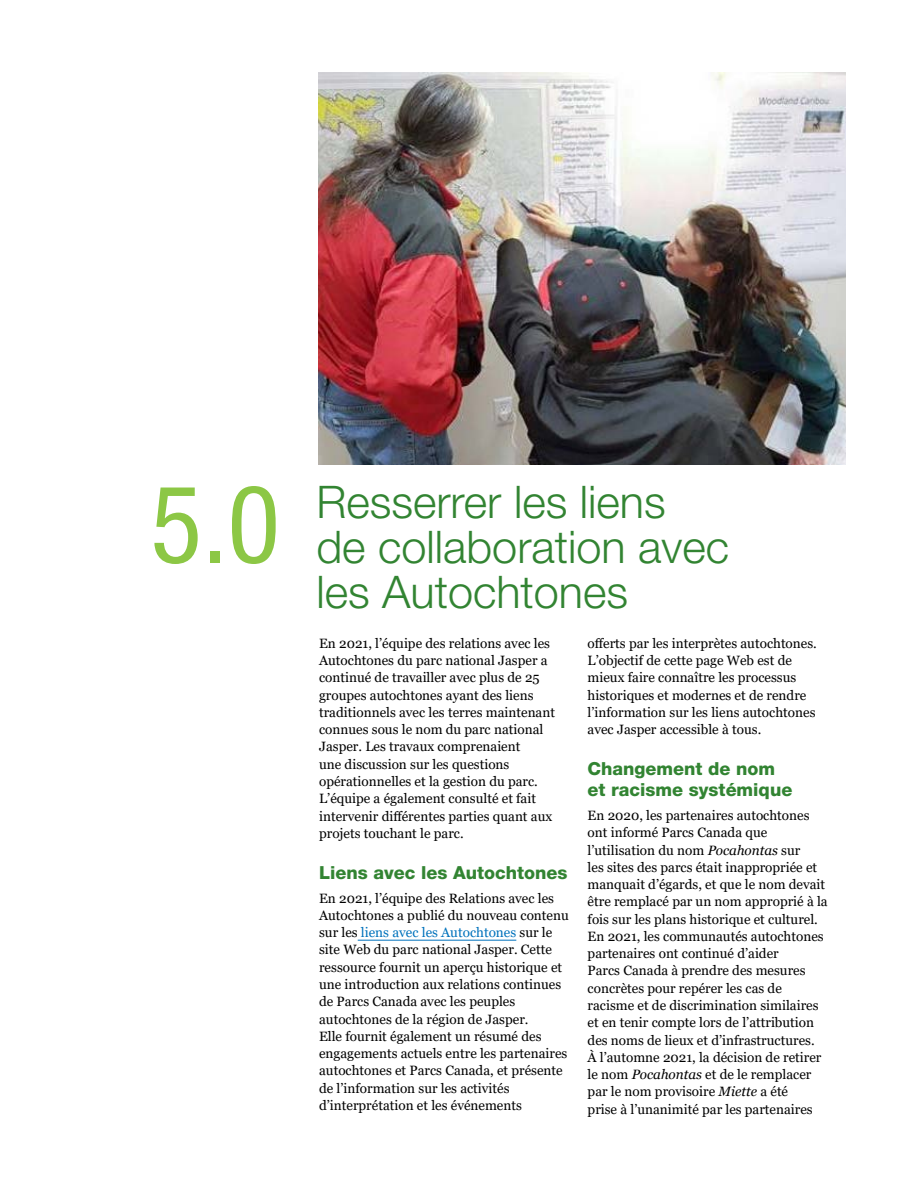
<style>
.page{position:relative;width:918px;height:1188px;background:#fff}
.page>*{position:absolute;margin:0;border:0;box-sizing:border-box;transform-origin:0 0}
.t1{font:condensed 108px "Helvetica Neue LT Std";color:#8cc745}
.t2{font:300 45px/45px "Helvetica Neue LT Std";color:#328432}
.t3{font:800 18px/21px "Helvetica Neue LT Std";color:#328432}
.t4{font:13.5px/17.2px "Georgia";color:#000}
.s1{color:#0072bc}
.s2{font-style:italic}
</style>
<div class="page">
<hr style="left:358px;top:940px;width:158px;height:1px;background:#0072bc">
<img style="left:318px;top:72px;width:528px;height:393px">
<h1 class="t1" style="left:150px;top:462px;width:131px">5.0</h1>
<h2 class="t2" style="left:316px;top:478px;width:414px">Resserrer les liens<br>de collaboration avec les Autochtones</h2>
<p class="t4" style="left:319px;top:635px;width:237px">En 2021, l’équipe des relations avec les Autochtones du parc national Jasper a continué de travailler avec plus de 25 groupes autochtones ayant des liens traditionnels avec les terres maintenant connues sous le nom du parc national Jasper. Les travaux comprenaient<br>une discussion sur les questions opérationnelles et la gestion du parc.<br>L’équipe a également consulté et fait intervenir différentes parties quant aux projets touchant le parc.</p>
<h3 class="t3" style="left:319px;top:862px;width:250px">Liens avec les Autochtones</h3>
<p class="t4" style="left:319px;top:890px;width:251px">En 2021, l’équipe des Relations avec les Autochtones a publié du nouveau contenu sur les <span class="s1">liens avec les Autochtones</span> sur le site Web du parc national Jasper. Cette ressource fournit un aperçu historique et une introduction aux relations continues de Parcs Canada avec les peuples autochtones de la région de Jasper.<br>Elle fournit également un résumé des engagements actuels entre les partenaires autochtones et Parcs Canada, et présente de l’information sur les activités d’interprétation et les événements</p>
<p class="t4" style="left:588px;top:635px;width:231px">offerts par les interprètes autochtones.<br>L’objectif de cette page Web est de mieux faire connaître les processus historiques et modernes et de rendre l’information sur les liens autochtones avec Jasper accessible à tous.</p>
<h3 class="t3" style="left:588px;top:758px;width:206px">Changement de nom et racisme systémique</h3>
<p class="t4" style="left:588px;top:807px;width:242px">En 2020, les partenaires autochtones ont informé Parcs Canada que l’utilisation du nom <span class="s2">Pocahontas</span> sur<br>les sites des parcs était inappropriée et manquait d’égards, et que le nom devait être remplacé par un nom approprié à la fois sur les plans historique et culturel.<br>En 2021, les communautés autochtones partenaires ont continué d’aider<br>Parcs Canada à prendre des mesures concrètes pour repérer les cas de racisme et de discrimination similaires et en tenir compte lors de l’attribution des noms de lieux et d’infrastructures.<br>À l’automne 2021, la décision de retirer le nom <span class="s2">Pocahontas</span> et de le remplacer par le nom provisoire <span class="s2">Miette</span> a été<br>prise à l’unanimité par les partenaires</p>
</div>
